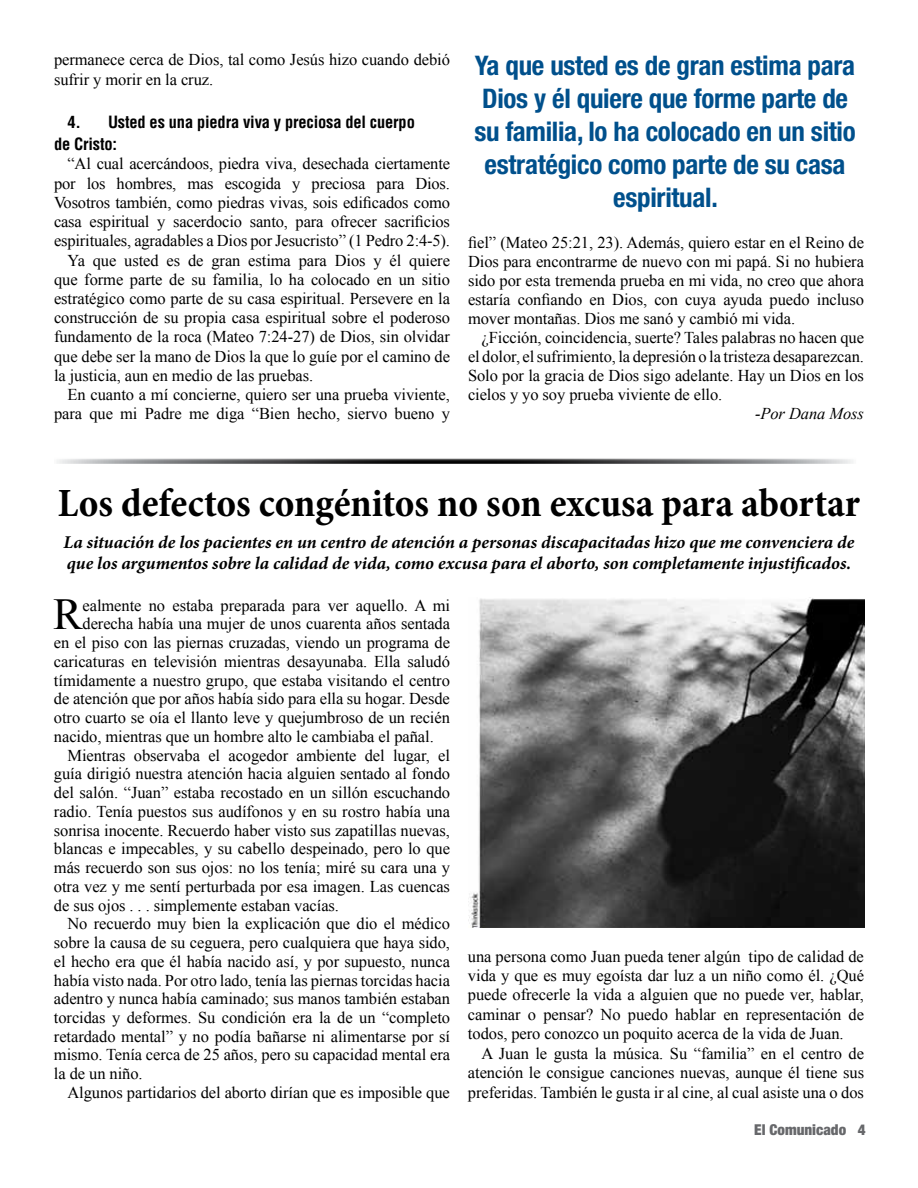
<style>
.page{position:relative;width:918px;height:1188px;background:#fff}
.page>*{position:absolute;margin:0;border:0;box-sizing:border-box;transform-origin:0 0}
.t1{font:44.25px "Times New Roman";color:#000}
.t2{font:700 condensed 40.5px "Minion Pro";color:#000}
.t3{font:700 condensed 27px/33px "Helvetica Neue";letter-spacing:-.01em;color:#00508c;text-align:center}
.t4{font:italic 700 18px/21.6px "Minion Pro";color:#000}
.t5{font:16.5px/19px "Times New Roman";letter-spacing:-.005em;color:#000;text-align:justify}
.t6{font:700 condensed 16.5px/21.9px "Helvetica";letter-spacing:-.01em;color:#000}
.t7{font:italic 16.5px "Times New Roman";letter-spacing:-.005em;color:#000}
.t8{font:900 condensed 15px "Helvetica Neue";color:#67686b}
</style>
<div class="page">
<img style="left:468px;top:597px;width:396px;height:330px">
<svg style="left:57px;top:458px;width:796px;height:6px;background:#7f7f80"></svg>
<p class="t5" style="left:54px;top:50px;width:398px">permanece cerca de Dios, tal como Jesús hizo cuando debió sufrir y morir en la cruz.</p>
<p class="t6" style="left:54px;top:111px;width:362px;text-indent:13px">4. Usted es una piedra viva y preciosa del cuerpo de Cristo:</p>
<p class="t5" style="left:67px;top:154px;width:384px">“Al cual acercándoos, piedra viva, desechada ciertamente</p>
<p class="t5" style="left:54px;top:173px;width:397px">por los hombres, mas escogida y preciosa para Dios.</p>
<p class="t5" style="left:54px;top:193px;width:398px">Vosotros también, como piedras vivas, sois edificados como</p>
<p class="t5" style="left:54px;top:212px;width:398px">casa espiritual y sacerdocio santo, para ofrecer sacrificios</p>
<p class="t5" style="left:54px;top:231px;width:398px">espirituales, agradables a Dios por Jesucristo” (1 Pedro 2:4-5).</p>
<p class="t5" style="left:67px;top:250px;width:384px">Ya que usted es de gran estima para Dios y él quiere</p>
<p class="t5" style="left:54px;top:269px;width:397px">que forme parte de su familia, lo ha colocado en un sitio</p>
<p class="t5" style="left:54px;top:289px;width:398px">estratégico como parte de su casa espiritual. Persevere en la</p>
<p class="t5" style="left:54px;top:308px;width:398px">construcción de su propia casa espiritual sobre el poderoso</p>
<p class="t5" style="left:54px;top:327px;width:398px">fundamento de la roca (Mateo 7:24-27) de Dios, sin olvidar</p>
<p class="t5" style="left:54px;top:346px;width:398px">que debe ser la mano de Dios la que lo guíe por el camino de</p>
<p class="t5" style="left:54px;top:366px;width:261px">la justicia, aun en medio de las pruebas.</p>
<p class="t5" style="left:67px;top:385px;width:384px">En cuanto a mí concierne, quiero ser una prueba viviente,</p>
<p class="t5" style="left:54px;top:404px;width:398px">para que mi Padre me diga “Bien hecho, siervo bueno y</p>
<h3 class="t3" style="left:474px;top:49px;width:383px">Ya que usted es de gran estima para<br>Dios y él quiere que forme parte de su familia, lo ha colocado en un sitio estratégico como parte de su casa espiritual.</h3>
<p class="t5" style="left:468px;top:233px;width:398px">fiel” (Mateo 25:21, 23). Además, quiero estar en el Reino de Dios para encontrarme de nuevo con mi papá. Si no hubiera sido por esta tremenda prueba en mi vida, no creo que ahora estaría confiando en Dios, con cuya ayuda puedo incluso mover montañas. Dios me sanó y cambió mi vida.</p>
<p class="t5" style="left:468px;top:328px;width:398px;text-indent:13px">¿Ficción, coincidencia, suerte? Tales palabras no hacen que el dolor, el sufrimiento, la depresión o la tristeza desaparezcan.<br>Solo por la gracia de Dios sigo adelante. Hay un Dios en los cielos y yo soy prueba viviente de ello.</p>
<p class="t7" style="left:755px;top:402px;width:110px">-Por Dana Moss</p>
<h2 class="t2" style="left:58px;top:475px;width:804px">Los defectos congénitos no son excusa para abortar</h2>
<p class="t4" style="left:64px;top:531px;width:792px">La situación de los pacientes en un centro de atención a personas discapacitadas hizo que me convenciera de que los argumentos sobre la calidad de vida, como excusa para el aborto, son completamente injustificados.</p>
<h1 class="t1" style="left:53px;top:585px;width:31px">R</h1>
<p class="t5" style="left:83px;top:596px;width:369px">ealmente no estaba preparada para ver aquello. A mi</p>
<p class="t5" style="left:83px;top:614px;width:369px">derecha había una mujer de unos cuarenta años sentada</p>
<p class="t5" style="left:54px;top:633px;width:398px">en el piso con las piernas cruzadas, viendo un programa de</p>
<p class="t5" style="left:54px;top:652px;width:398px">caricaturas en televisión mientras desayunaba. Ella saludó</p>
<p class="t5" style="left:54px;top:670px;width:398px">tímidamente a nuestro grupo, que estaba visitando el centro</p>
<p class="t5" style="left:54px;top:689px;width:397px">de atención que por años había sido para ella su hogar. Desde</p>
<p class="t5" style="left:54px;top:708px;width:398px">otro cuarto se oía el llanto leve y quejumbroso de un recién</p>
<p class="t5" style="left:54px;top:727px;width:381px">nacido, mientras que un hombre alto le cambiaba el pañal.</p>
<p class="t5" style="left:67px;top:745px;width:384px">Mientras observaba el acogedor ambiente del lugar, el</p>
<p class="t5" style="left:54px;top:764px;width:398px">guía dirigió nuestra atención hacia alguien sentado al fondo</p>
<p class="t5" style="left:54px;top:783px;width:398px">del salón. “Juan” estaba recostado en un sillón escuchando</p>
<p class="t5" style="left:54px;top:802px;width:398px">radio. Tenía puestos sus audífonos y en su rostro había una</p>
<p class="t5" style="left:54px;top:820px;width:398px">sonrisa inocente. Recuerdo haber visto sus zapatillas nuevas,</p>
<p class="t5" style="left:54px;top:839px;width:398px">blancas e impecables, y su cabello despeinado, pero lo que</p>
<p class="t5" style="left:54px;top:858px;width:398px">más recuerdo son sus ojos: no los tenía; miré su cara una y</p>
<p class="t5" style="left:54px;top:876px;width:398px">otra vez y me sentí perturbada por esa imagen. Las cuencas</p>
<p class="t5" style="left:54px;top:895px;width:287px">de sus ojos . . . simplemente estaban vacías.</p>
<p class="t5" style="left:67px;top:914px;width:384px">No recuerdo muy bien la explicación que dio el médico</p>
<p class="t5" style="left:54px;top:933px;width:398px">sobre la causa de su ceguera, pero cualquiera que haya sido,</p>
<p class="t5" style="left:54px;top:951px;width:398px">el hecho era que él había nacido así, y por supuesto, nunca</p>
<p class="t5" style="left:54px;top:970px;width:398px">había visto nada. Por otro lado, tenía las piernas torcidas hacia</p>
<p class="t5" style="left:54px;top:989px;width:398px">adentro y nunca había caminado; sus manos también estaban</p>
<p class="t5" style="left:54px;top:1008px;width:398px">torcidas y deformes. Su condición era la de un “completo</p>
<p class="t5" style="left:54px;top:1026px;width:398px">retardado mental” y no podía bañarse ni alimentarse por sí</p>
<p class="t5" style="left:54px;top:1045px;width:398px">mismo. Tenía cerca de 25 años, pero su capacidad mental era</p>
<p class="t5" style="left:54px;top:1064px;width:90px">la de un niño.</p>
<p class="t5" style="left:67px;top:1083px;width:384px">Algunos partidarios del aborto dirían que es imposible que</p>
<p class="t5" style="left:468px;top:946px;width:398px;line-height:19.5px">una persona como Juan pueda tener algún tipo de calidad de vida y que es muy egoísta dar luz a un niño como él. ¿Qué puede ofrecerle la vida a alguien que no puede ver, hablar, caminar o pensar? No puedo hablar en representación de todos, pero conozco un poquito acerca de la vida de Juan.</p>
<p class="t5" style="left:468px;top:1043px;width:398px;line-height:19.5px;text-indent:13px">A Juan le gusta la música. Su “familia” en el centro de atención le consigue canciones nuevas, aunque él tiene sus preferidas. También le gusta ir al cine, al cual asiste una o dos</p>
<p class="t8" style="left:754px;top:1121px;width:113px">El Comunicado 4</p>
</div>
